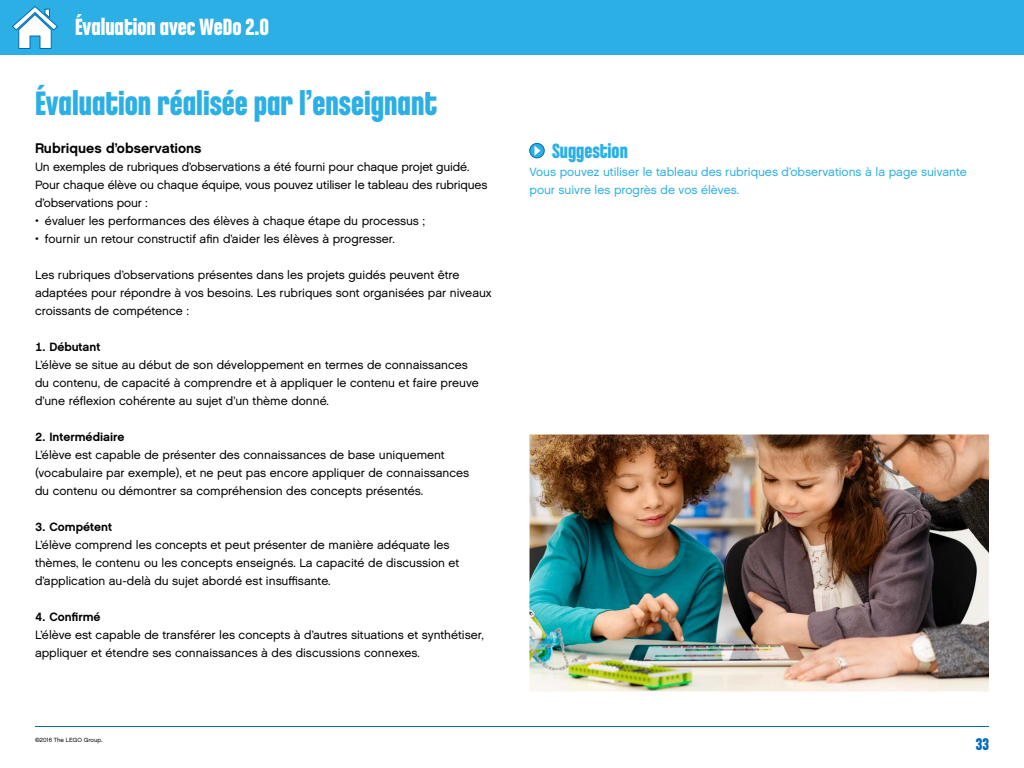
<style>
.page{position:relative;width:1024px;height:768px;background:#fff}
.page>*{position:absolute;margin:0;border:0;box-sizing:border-box;transform-origin:0 0}
.t1{font:700 36px "LEGO Chalet Comprime 80";color:#2cafe5}
.t2{font:700 25px "LEGO Chalet Comprime 80";color:#fff}
.t3{font:700 22px "LEGO Chalet Comprime 80";color:#2cafe5}
.t4{font:700 18px "LEGO Chalet Comprime 80";color:#006cb7}
.t5{font:700 14px "LEGO Chalet 60";color:#000}
.t6{font:12px/18px "LEGO Chalet 60";color:#000}
.t7{font:12px/18px "LEGO Chalet 60";color:#2cafe5}
.t8{font:700 12px "LEGO Chalet 60";color:#000}
.t9{font:6px "LEGO Chalet 60";color:#000}
</style>
<div class="page">
<div style="left:0;top:0;width:1024px;height:55px;background:#2cafe5"></div>
<hr style="left:35px;top:726px;width:954px;height:2px;background:#006cb7">
<img style="left:530px;top:434px;width:459px;height:258px">
<svg style="left:12px;top:6px;width:46px;height:43px"></svg>
<div style="left:530px;top:143px;width:14px;height:15px;background:#2cafe5;border-radius:50%"></div>
<div style="left:530px;top:143px;width:14px;height:15px;border:1px solid #006cb7;border-radius:50%"></div>
<svg style="left:534px;top:146px;width:6px;height:10px"></svg>
<h2 class="t2" style="left:75px;top:12px;width:196px">Évaluation avec WeDo 2.0</h2>
<h1 class="t1" style="left:35px;top:82px;width:404px">Évaluation réalisée par l’enseignant</h1>
<p class="t5" style="left:35px;top:139px;width:168px">Rubriques d’observations</p>
<p class="t6" style="left:35px;top:158px;width:454px">Un exemples de rubriques d’observations a été fourni pour chaque projet guidé.<br>Pour chaque élève ou chaque équipe, vous pouvez utiliser le tableau des rubriques d’observations pour :</p>
<p class="t6" style="left:35px;top:212px;width:392px">• évaluer les performances des élèves à chaque étape du processus ;</p>
<p class="t6" style="left:35px;top:230px;width:361px">• fournir un retour constructif afin d’aider les élèves à progresser.</p>
<p class="t6" style="left:35px;top:266px;width:458px">Les rubriques d’observations présentes dans les projets guidés peuvent être adaptées pour répondre à vos besoins. Les rubriques sont organisées par niveaux croissants de compétence :</p>
<p class="t8" style="left:35px;top:339px;width:67px">1. Débutant</p>
<p class="t6" style="left:35px;top:356px;width:445px">L’élève se situe au début de son développement en termes de connaissances du contenu, de capacité à comprendre et à appliquer le contenu et faire preuve d’une réflexion cohérente au sujet d’un thème donné.</p>
<p class="t8" style="left:35px;top:429px;width:91px">2. Intermédiaire</p>
<p class="t6" style="left:35px;top:446px;width:436px">L’élève est capable de présenter des connaissances de base uniquement (vocabulaire par exemple), et ne peut pas encore appliquer de connaissances du contenu ou démontrer sa compréhension des concepts présentés.</p>
<p class="t8" style="left:35px;top:519px;width:78px">3. Compétent</p>
<p class="t6" style="left:35px;top:536px;width:426px">L’élève comprend les concepts et peut présenter de manière adéquate les thèmes, le contenu ou les concepts enseignés. La capacité de discussion et d’application au-delà du sujet abordé est insuffisante.</p>
<p class="t8" style="left:35px;top:609px;width:67px">4. Confirmé</p>
<p class="t6" style="left:35px;top:626px;width:450px">L’élève est capable de transférer les concepts à d’autres situations et synthétiser, appliquer et étendre ses connaissances à des discussions connexes.</p>
<h3 class="t3" style="left:552px;top:138px;width:77px">Suggestion</h3>
<p class="t7" style="left:530px;top:163px;width:439px">Vous pouvez utiliser le tableau des rubriques d’observations à la page suivante pour suivre les progrès de vos élèves.</p>
<p class="t9" style="left:35px;top:736px;width:69px">©2016 The LEGO Group.</p>
<h3 class="t4" style="left:976px;top:734px;width:15px">33</h3>
</div>
